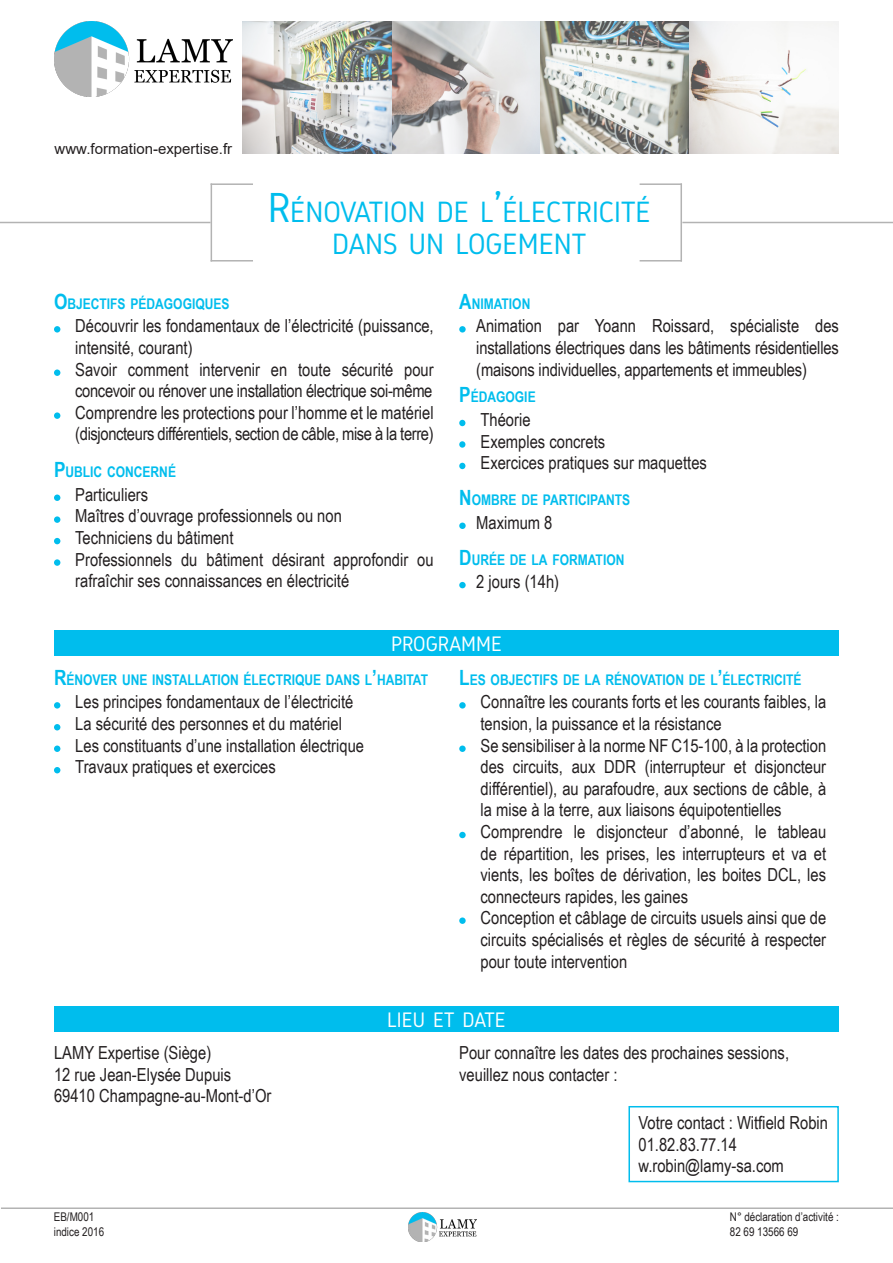
<style>
.page{position:relative;width:893px;height:1263px;background:#fff}
.page>*{position:absolute;margin:0;border:0;box-sizing:border-box;transform-origin:0 0}
.t1{font:29.4px "Gidole";color:#00bded}
.t2{font:21px "Gidole";color:#fff}
.t3{font:18px/21.6px "Arial Narrow";color:#231f20;text-align:justify}
.t4{font:18px/21.6px "Arial Narrow";letter-spacing:-.02em;color:#231f20}
.t5{font:15px "Arial";color:#231f20}
.t6{font:700 14.7px "Arial Narrow";color:#00bded}
.t7{font:12px "Arial Narrow";color:#231f20}
.s1{font-size:21px}
.s2{font-size:42px}
</style>
<div class="page">
<img style="left:54px;top:21px;width:179px;height:75px">
<img style="left:242px;top:21px;width:597px;height:133px">
<div style="left:54px;top:326px;width:6px;height:7px;background:#00bded;border-radius:50%"></div>
<div style="left:54px;top:369px;width:6px;height:7px;background:#00bded;border-radius:50%"></div>
<div style="left:54px;top:412px;width:6px;height:7px;background:#00bded;border-radius:50%"></div>
<div style="left:54px;top:494px;width:6px;height:7px;background:#00bded;border-radius:50%"></div>
<svg style="left:54px;top:538px;width:6px;height:6px"></svg>
<div style="left:54px;top:559px;width:6px;height:7px;background:#00bded;border-radius:50%"></div>
<div style="left:54px;top:516px;width:6px;height:7px;background:#00bded;border-radius:50%"></div>
<div style="left:459px;top:326px;width:7px;height:7px;background:#00bded;border-radius:50%"></div>
<svg style="left:459px;top:420px;width:6px;height:6px"></svg>
<div style="left:459px;top:441px;width:6px;height:7px;background:#00bded;border-radius:50%"></div>
<svg style="left:459px;top:463px;width:6px;height:6px"></svg>
<div style="left:459px;top:523px;width:7px;height:6px;background:#00bded;border-radius:50%"></div>
<div style="left:54px;top:630px;width:785px;height:25px;background:#00bded"></div>
<svg style="left:54px;top:702px;width:6px;height:6px"></svg>
<div style="left:54px;top:745px;width:6px;height:7px;background:#00bded;border-radius:50%"></div>
<svg style="left:54px;top:767px;width:6px;height:6px"></svg>
<svg style="left:54px;top:724px;width:6px;height:6px"></svg>
<div style="left:459px;top:702px;width:7px;height:6px;background:#00bded;border-radius:50%"></div>
<div style="left:459px;top:745px;width:7px;height:7px;background:#00bded;border-radius:50%"></div>
<div style="left:459px;top:832px;width:7px;height:6px;background:#00bded;border-radius:50%"></div>
<div style="left:459px;top:917px;width:7px;height:7px;background:#00bded;border-radius:50%"></div>
<img style="left:409px;top:1213px;width:68px;height:28px">
<div style="left:54px;top:1006px;width:785px;height:25px;background:#00bded"></div>
<hr style="left:1px;top:1207px;width:892px;height:2px;background:#b3b3b3">
<hr style="left:211px;top:183px;width:1px;height:78px;background:#b3b3b3">
<hr style="left:211px;top:183px;width:42px;height:2px;background:#b3b3b3">
<hr style="left:211px;top:260px;width:42px;height:1px;background:#b3b3b3">
<hr style="left:680px;top:183px;width:2px;height:78px;background:#b3b3b3">
<hr style="left:640px;top:183px;width:42px;height:2px;background:#b3b3b3">
<hr style="left:640px;top:260px;width:42px;height:1px;background:#b3b3b3">
<hr style="left:0;top:222px;width:211px;height:1px;background:#b3b3b3">
<hr style="left:682px;top:222px;width:211px;height:1px;background:#b3b3b3">
<div style="left:459px;top:582px;width:7px;height:6px;background:#00bded;border-radius:50%"></div>
<div style="left:628px;top:1106px;width:211px;height:76px;border:2px solid #00bded"></div>
<p class="t5" style="left:55px;top:138px;width:179px">www.formation-expertise.fr</p>
<p class="t6" style="left:54px;top:292px;width:177px"><span class="s1">O</span>BJECTIFS PÉDAGOGIQUES</p>
<p class="t1" style="left:268px;top:195px;width:384px"><span class="s2">R</span>ÉNOVATION DE L<span class="s2">’</span>ÉLECTRICITÉ</p>
<p class="t1" style="left:332px;top:226px;width:256px">DANS UN LOGEMENT</p>
<p class="t6" style="left:459px;top:292px;width:73px"><span class="s1">A</span>NIMATION</p>
<p class="t3" style="left:75px;top:315px;width:360px">Découvrir les fondamentaux de l’électricité (puissance, intensité, courant)</p>
<p class="t4" style="left:75px;top:358px;width:360px">Savoir comment intervenir en toute sécurité pour concevoir ou rénover une installation électrique soi-même</p>
<p class="t4" style="left:75px;top:401px;width:360px">Comprendre les protections pour l’homme et le matériel (disjoncteurs différentiels, section de câble, mise à la terre)</p>
<p class="t6" style="left:54px;top:461px;width:124px"><span class="s1">P</span>UBLIC CONCERNÉ</p>
<p class="t3" style="left:75px;top:483px;width:74px">Particuliers</p>
<p class="t3" style="left:75px;top:505px;width:268px">Maîtres d’ouvrage professionnels ou non</p>
<p class="t3" style="left:75px;top:526px;width:160px">Techniciens du bâtiment</p>
<p class="t3" style="left:75px;top:548px;width:360px">Professionnels du bâtiment désirant approfondir ou rafraîchir ses connaissances en électricité</p>
<p class="t3" style="left:476px;top:315px;width:364px">Animation par Yoann Roissard, spécialiste des installations électriques dans les bâtiments résidentielles (maisons individuelles, appartements et immeubles)</p>
<p class="t6" style="left:459px;top:386px;width:78px"><span class="s1">P</span>ÉDAGOGIE</p>
<p class="t3" style="left:480px;top:408px;width:52px">Théorie</p>
<p class="t3" style="left:480px;top:430px;width:126px">Exemples concrets</p>
<p class="t3" style="left:480px;top:451px;width:228px">Exercices pratiques sur maquettes</p>
<p class="t6" style="left:459px;top:489px;width:172px"><span class="s1">N</span> OMBRE DE PARTICIPANTS</p>
<p class="t3" style="left:476px;top:511px;width:78px">Maximum 8</p>
<p class="t6" style="left:459px;top:548px;width:167px"><span class="s1">D</span>URÉE DE LA FORMATION</p>
<p class="t3" style="left:476px;top:570px;width:84px">2 jours (14h)</p>
<p class="t2" style="left:391px;top:631px;width:112px">PROGRAMME</p>
<p class="t6" style="left:54px;top:668px;width:376px"><span class="s1">R</span>ÉNOVER UNE INSTALLATION ÉLECTRIQUE DANS L<span class="s1">’</span>HABITAT</p>
<p class="t3" style="left:75px;top:691px;width:280px">Les principes fondamentaux de l’électricité</p>
<p class="t3" style="left:75px;top:712px;width:268px">La sécurité des personnes et du matériel</p>
<p class="t3" style="left:75px;top:734px;width:290px">Les constituants d’une installation électrique</p>
<p class="t3" style="left:75px;top:755px;width:202px">Travaux pratiques et exercices</p>
<p class="t6" style="left:459px;top:668px;width:344px"><span class="s1">L</span>ES OBJECTIFS DE LA RÉNOVATION DE L<span class="s1">’</span>ÉLECTRICITÉ</p>
<p class="t3" style="left:480px;top:691px;width:347px">Connaître les courants forts et les courants faibles, la tension, la puissance et la résistance</p>
<p class="t3" style="left:480px;top:734px;width:347px">Se sensibiliser à la norme NF C15-100, à la protection des circuits, aux DDR (interrupteur et disjoncteur différentiel), au parafoudre, aux sections de câble, à la mise à la terre, aux liaisons équipotentielles</p>
<p class="t3" style="left:480px;top:820px;width:347px">Comprendre le disjoncteur d’abonné, le tableau de répartition, les prises, les interrupteurs et va et vients, les boîtes de dérivation, les boites DCL, les connecteurs rapides, les gaines</p>
<p class="t3" style="left:480px;top:907px;width:347px">Conception et câblage de circuits usuels ainsi que de circuits spécialisés et règles de sécurité à respecter pour toute intervention</p>
<p class="t3" style="left:54px;top:1041px;width:159px">LAMY Expertise (Siège)</p>
<p class="t3" style="left:54px;top:1063px;width:179px">12 rue Jean-Elysée Dupuis</p>
<p class="t3" style="left:54px;top:1084px;width:219px">69410 Champagne-au-Mont-d’Or</p>
<p class="t7" style="left:54px;top:1208px;width:42px">EB/M001</p>
<p class="t7" style="left:54px;top:1223px;width:52px">indice 2016</p>
<p class="t2" style="left:387px;top:1007px;width:120px">LIEU ET DATE</p>
<p class="t3" style="left:459px;top:1041px;width:331px">Pour connaître les dates des prochaines sessions,</p>
<p class="t3" style="left:459px;top:1063px;width:160px">veuillez nous contacter :</p>
<p class="t3" style="left:638px;top:1111px;width:191px">Votre contact : Witfield Robin</p>
<p class="t3" style="left:638px;top:1133px;width:100px">01.82.83.77.14</p>
<p class="t3" style="left:638px;top:1154px;width:147px">w.robin@lamy-sa.com</p>
<p class="t7" style="left:730px;top:1208px;width:110px">N° déclaration d’activité :</p>
<p class="t7" style="left:730px;top:1223px;width:70px">82 69 13566 69</p>
</div>
